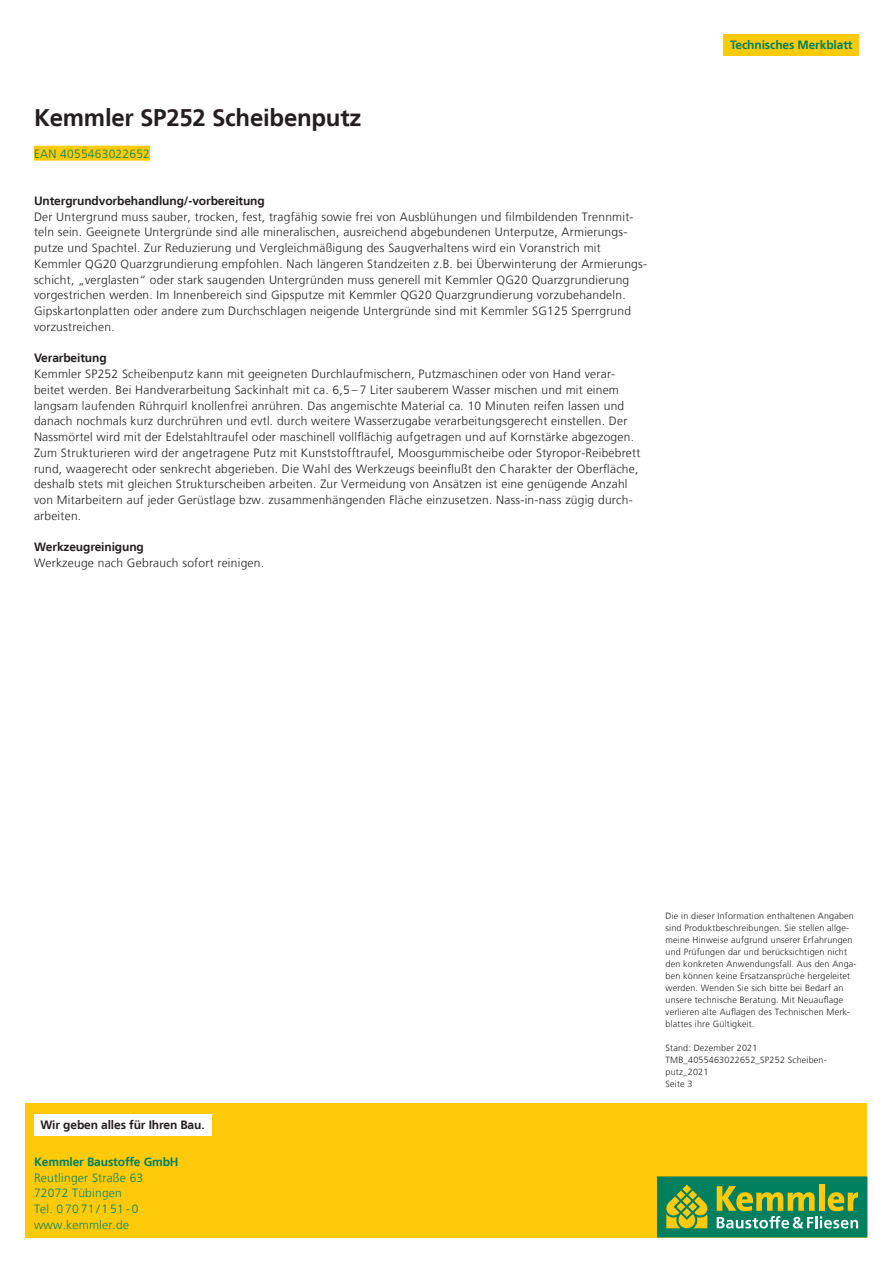
<style>
.page{position:relative;width:893px;height:1263px;background:#fff}
.page>*{position:absolute;margin:0;border:0;box-sizing:border-box;transform-origin:0 0}
.t1{font:700 24px "Frutiger LT";letter-spacing:-.01em;color:#231f20}
.t2{font:300 12px/15.8px "Frutiger LT";letter-spacing:.02em;color:#231f20}
.t3{font:700 12px "Frutiger LT";letter-spacing:-.01em;color:#231f20}
.t4{font:300 12px/15.8px "Frutiger LT";letter-spacing:.02em;color:#00805f}
.t5{font:700 12px "Frutiger LT";letter-spacing:-.01em;color:#00805f}
.t6{font:300 9px/12px "Frutiger LT";letter-spacing:.02em;color:#231f20}
</style>
<div class="page">
<div style="left:26px;top:1103px;width:841px;height:134px;background:#feca0a"></div>
<div style="left:657px;top:1176px;width:210px;height:61px;background:#00805f"></div>
<svg style="left:666px;top:1184px;width:42px;height:45px"></svg>
<svg style="left:716px;top:1185px;width:142px;height:44px"></svg>
<div style="left:34px;top:1113px;width:177px;height:22px;background:#fff"></div>
<div style="left:724px;top:34px;width:135px;height:22px;background:#feca0a"></div>
<div style="left:34px;top:146px;width:116px;height:15px;background:#feca0a"></div>
<h1 class="t1" style="left:34px;top:104px;width:329px">Kemmler SP252 Scheibenputz</h1>
<p class="t4" style="left:34px;top:146px;width:117px">EAN 4055463022652</p>
<p class="t3" style="left:34px;top:194px;width:232px">Untergrundvorbehandlung/-vorbereitung</p>
<p class="t2" style="left:34px;top:209px;width:615px">Der Untergrund muss sauber, trocken, fest, tragfähig sowie frei von Ausblühungen und filmbildenden Trennmit&shy;teln sein. Geeignete Untergründe sind alle mineralischen, ausreichend abgebundenen Unterputze, Armierungs&shy;putze und Spachtel. Zur Reduzierung und Vergleichmäßigung des Saugverhaltens wird ein Voranstrich mit Kemmler QG20 Quarzgrundierung empfohlen. Nach längeren Standzeiten z.B. bei Überwinterung der Armierungs&shy;schicht, „verglasten“ oder stark saugenden Untergründen muss generell mit Kemmler QG20 Quarzgrundierung vorgestrichen werden. Im Innenbereich sind Gipsputze mit Kemmler QG20 Quarzgrundierung vorzubehandeln.<br>Gipskartonplatten oder andere zum Durchschlagen neigende Untergründe sind mit Kemmler SG125 Sperrgrund vorzustreichen.</p>
<p class="t3" style="left:34px;top:351px;width:74px">Verarbeitung</p>
<p class="t2" style="left:34px;top:366px;width:608px">Kemmler SP252 Scheibenputz kann mit geeigneten Durchlaufmischern, Putzmaschinen oder von Hand verar&shy;beitet werden. Bei Handverarbeitung Sackinhalt mit ca. 6,5 – 7 Liter sauberem Wasser mischen und mit einem langsam laufenden Rührquirl knollenfrei anrühren. Das angemischte Material ca. 10 Minuten reifen lassen und danach nochmals kurz durchrühren und evtl. durch weitere Wasserzugabe verarbeitungsgerecht einstellen. Der Nassmörtel wird mit der Edelstahltraufel oder maschinell vollflächig aufgetragen und auf Kornstärke abgezogen.<br>Zum Strukturieren wird der angetragene Putz mit Kunststofftraufel, Moosgummischeibe oder Styropor-Reibebrett rund, waagerecht oder senkrecht abgerieben. Die Wahl des Werkzeugs beeinflußt den Charakter der Oberfläche, deshalb stets mit gleichen Strukturscheiben arbeiten. Zur Vermeidung von Ansätzen ist eine genügende Anzahl von Mitarbeitern auf jeder Gerüstlage bzw. zusammenhängenden Fläche einzusetzen. Nass-in-nass zügig durch&shy;arbeiten.</p>
<p class="t3" style="left:34px;top:540px;width:111px">Werkzeugreinigung</p>
<p class="t2" style="left:34px;top:555px;width:232px">Werkzeuge nach Gebrauch sofort reinigen.</p>
<p class="t5" style="left:730px;top:38px;width:124px">Technisches Merkblatt</p>
<p class="t3" style="left:40px;top:1118px;width:166px">Wir geben alles für Ihren Bau.</p>
<p class="t5" style="left:34px;top:1154px;width:146px">Kemmler Baustoffe GmbH</p>
<p class="t4" style="left:34px;top:1170px;width:111px">Reutlinger Straße 63<br>72072 Tübingen<br>Tel. 07071/151-0 www.kemmler.de</p>
<p class="t6" style="left:665px;top:910px;width:193px">Die in dieser Information enthaltenen Angaben sind Produktbeschreibungen. Sie stellen allge&shy;meine Hinweise aufgrund unserer Erfahrungen und Prüfungen dar und berücksichtigen nicht den konkreten Anwendungsfall. Aus den Anga&shy;ben können keine Ersatzansprüche hergeleitet werden. Wenden Sie sich bitte bei Bedarf an unsere technische Beratung. Mit Neuauflage verlieren alte Auflagen des Technischen Merk&shy;blattes ihre Gültigkeit.</p>
<p class="t6" style="left:665px;top:1042px;width:163px">Stand: Dezember 2021<br>TMB_4055463022652_SP252 Scheiben&shy;putz_2021<br>Seite 3</p>
</div>
